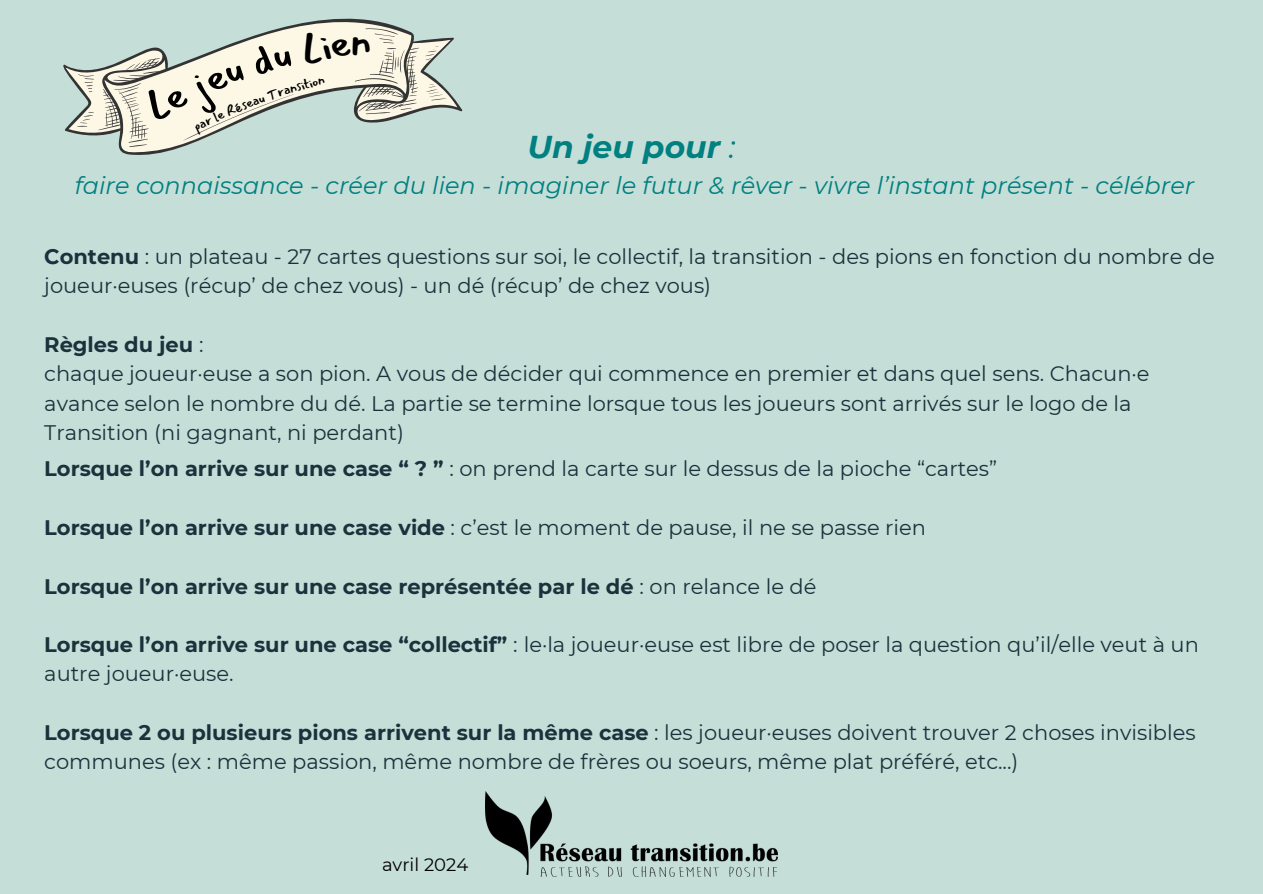
<style>
.page{position:relative;width:1263px;height:894px;background:#fff}
.page>*{position:absolute;margin:0;border:0;box-sizing:border-box;transform-origin:0 0}
.t1{font:italic 700 31.5px "Montserrat";color:#008080}
.t2{font:italic 24px "Montserrat";color:#008080}
.t3{font:21px/29.2px "Montserrat";color:#1b313c}
.t4{font:700 21px "Montserrat";color:#1b313c}
.t5{font:18px "Montserrat";color:#000}
.s1{font-weight:400}
.s2{font-weight:700}
</style>
<div class="page">
<div style="left:0;top:0;width:1263px;height:893px;background:#c5ded8"></div>
<svg style="left:63px;top:18px;width:400px;height:137px"></svg>
<svg style="left:128px;top:139px;width:20px;height:4px"></svg>
<hr style="left:129px;top:144px;width:18px;height:3px;background:#333">
<img style="left:486px;top:791px;width:291px;height:85px">
<svg style="left:77px;top:23px;width:369px;height:119px"></svg>
<h2 class="t1" style="left:527px;top:128px;width:209px">Un jeu pour <span class="s1">:</span></h2>
<h2 class="t2" style="left:75px;top:171px;width:1121px">faire connaissance - créer du lien - imaginer le futur &amp; rêver - vivre l’instant présent - célébrer</h2>
<h3 class="t3" style="left:44px;top:242px;width:1172px"><span class="s2">Contenu</span> : un plateau - 27 cartes questions sur soi, le collectif, la transition - des pions en fonction du nombre de joueur·euses (récup’ de chez vous) - un dé (récup’ de chez vous)</h3>
<h3 class="t3" style="left:44px;top:330px;width:1107px"><span class="s2">Règles du jeu</span> :<br>chaque joueur·euse a son pion. A vous de décider qui commence en premier et dans quel sens. Chacun·e avance selon le nombre du dé. La partie se termine lorsque tous les joueurs sont arrivés sur le logo de la Transition (ni gagnant, ni perdant)</h3>
<p class="t3" style="left:44px;top:454px;width:954px"><span class="s2">Lorsque l’on arrive sur une case “ ? ”</span> : on prend la carte sur le dessus de la pioche “cartes”</p>
<p class="t3" style="left:44px;top:512px;width:883px"><span class="s2">Lorsque l’on arrive sur une case vide</span> : c’est le moment de pause, il ne se passe rien</p>
<p class="t4" style="left:44px;top:573px;width:774px">Lorsque l’on arrive sur une case représentée par le dé <span class="s1">: on relance le dé</span></p>
<p class="t3" style="left:44px;top:629px;width:1156px"><span class="s2">Lorsque l’on arrive sur une case “collectif”</span> : le·la joueur·euse est libre de poser la question qu’il/elle veut à un autre joueur·euse.</p>
<p class="t3" style="left:44px;top:717px;width:1153px"><span class="s2">Lorsque 2 ou plusieurs pions arrivent sur la même case</span> : les joueur·euses doivent trouver 2 choses invisibles communes (ex : même passion, même nombre de frères ou soeurs, même plat préféré, etc...)</p>
<p class="t5" style="left:382px;top:852px;width:88px">avril 2024</p>
</div>
